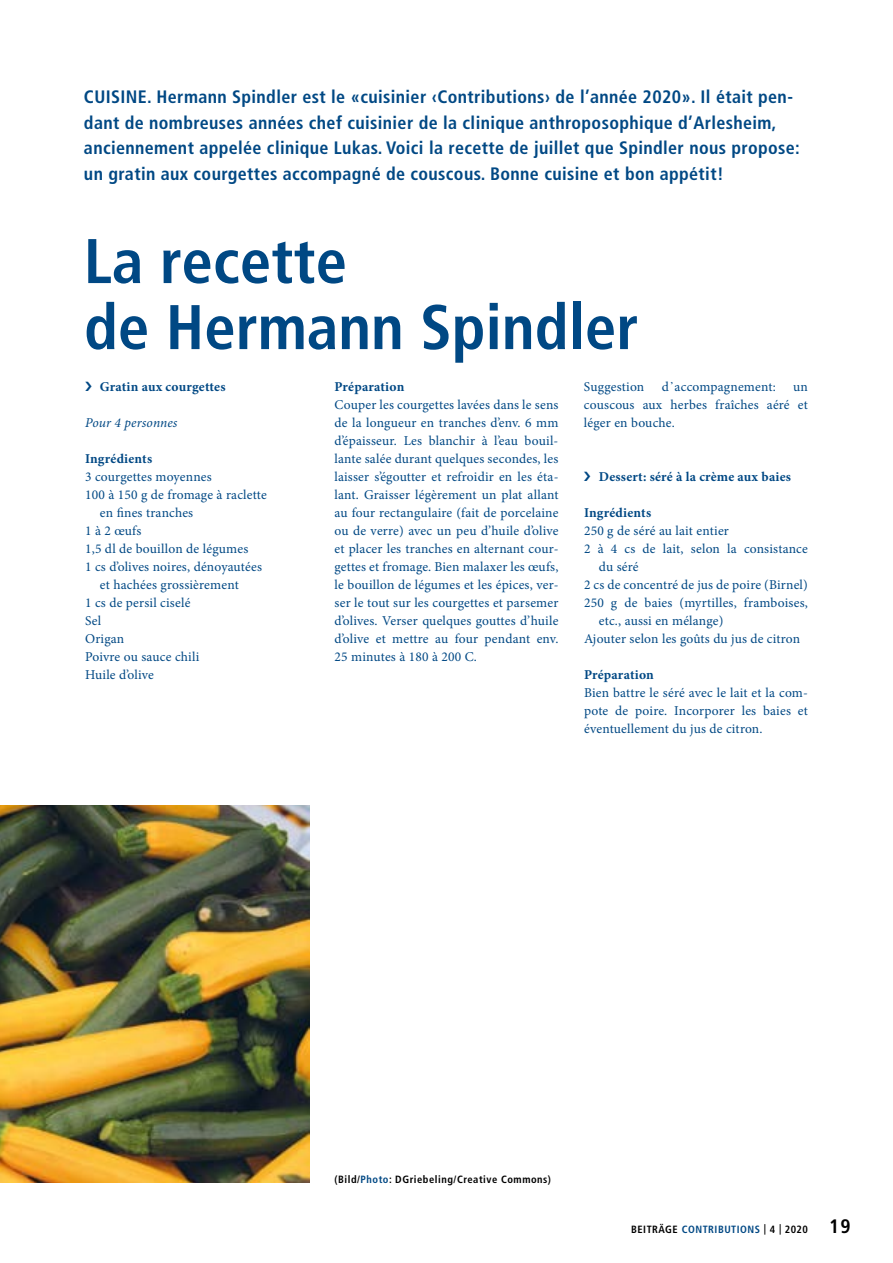
<style>
.page{position:relative;width:893px;height:1263px;background:#fff}
.page>*{position:absolute;margin:0;border:0;box-sizing:border-box;transform-origin:0 0}
.t1{font:700 condensed 63px/66px "Frutiger LT Pro";color:#004884}
.t2{font:700 condensed 18px/25.5px "Frutiger LT Pro";letter-spacing:.02em;color:#004884}
.t3{font:13.5px/18px "Minion Pro";letter-spacing:.015em;color:#004884;text-align:justify}
.t4{font:700 13.5px "Minion Pro";letter-spacing:.015em;color:#004884}
.t5{font:italic 13.5px "Minion Pro";letter-spacing:.005em;color:#004884}
.t6{font:700 condensed 10.5px "Frutiger LT Pro";letter-spacing:.05em;color:#000}
.s1{color:#004884}
.s2{font-size:19.5px}
</style>
<div class="page">
<img style="left:0;top:805px;width:309px;height:377px">
<p class="t2" style="left:84px;top:84px;width:717px">CUISINE. Hermann Spindler est le «cuisinier ‹Contributions› de l’année 2020». Il était pen&shy;dant de nombreuses années chef cuisinier de la clinique anthroposophique d’Arlesheim, anciennement appelée clinique Lukas. Voici la recette de juillet que Spindler nous propose: un gratin aux courgettes accompagné de couscous. Bonne cuisine et bon appétit!</p>
<h1 class="t1" style="left:84px;top:228px;width:556px">La recette<br>de Hermann Spindler</h1>
<p class="t4" style="left:334px;top:377px;width:71px">Préparation</p>
<p class="t3" style="left:334px;top:396px;width:225px">Couper les courgettes lavées dans le sens de la longueur en tranches d’env. 6 mm d’épaisseur. Les blanchir à l’eau bouil&shy;lante salée durant quelques secondes, les laisser s’égoutter et refroidir en les éta&shy;lant. Graisser légèrement un plat allant au four rectangulaire (fait de porcelaine ou de verre) avec un peu d’huile d’olive et placer les tranches en alternant cour&shy;gettes et fromage. Bien malaxer les œufs, le bouillon de légumes et les épices, ver&shy;ser le tout sur les courgettes et parsemer d’olives. Verser quelques gouttes d’huile d’olive et mettre au four pendant env.<br>25 minutes à 180 à 200 C.</p>
<p class="t3" style="left:584px;top:378px;width:62px">Suggestion</p>
<p class="t3" style="left:662px;top:378px;width:116px">d᾿accompagnement:</p>
<p class="t4" style="left:100px;top:377px;width:127px">Gratin aux courgettes</p>
<p class="t5" style="left:85px;top:414px;width:94px">Pour 4 personnes</p>
<p class="t4" style="left:85px;top:449px;width:69px">Ingrédients</p>
<p class="t3" style="left:85px;top:468px;width:128px">3 courgettes moyennes</p>
<p class="t3" style="left:85px;top:486px;width:183px">100 à 150 g de fromage à raclette</p>
<p class="t3" style="left:100px;top:504px;width:95px">en fines tranches</p>
<p class="t3" style="left:85px;top:522px;width:58px">1 à 2 œufs</p>
<p class="t3" style="left:85px;top:540px;width:165px">1,5 dl de bouillon de légumes</p>
<p class="t3" style="left:85px;top:558px;width:178px">1 cs d’olives noires, dénoyautées</p>
<p class="t3" style="left:100px;top:576px;width:140px">et hachées grossièrement</p>
<p class="t3" style="left:85px;top:594px;width:107px">1 cs de persil ciselé</p>
<p class="t3" style="left:85px;top:612px;width:18px">Sel</p>
<p class="t3" style="left:85px;top:630px;width:41px">Origan</p>
<p class="t3" style="left:85px;top:648px;width:116px">Poivre ou sauce chili</p>
<p class="t3" style="left:85px;top:666px;width:70px">Huile d’olive</p>
<p class="t3" style="left:584px;top:378px;width:225px;text-indent:209px">un couscous aux herbes fraîches aéré et léger en bouche.</p>
<p class="t4" style="left:599px;top:467px;width:194px">Dessert: séré à la crème aux baies</p>
<p class="t4" style="left:584px;top:503px;width:69px">Ingrédients</p>
<p class="t3" style="left:584px;top:522px;width:146px">250 g de séré au lait entier</p>
<p class="t3" style="left:584px;top:540px;width:225px">2 à 4 cs de lait, selon la consistance</p>
<p class="t3" style="left:599px;top:558px;width:41px">du séré</p>
<p class="t3" style="left:584px;top:576px;width:225px">2 cs de concentré de jus de poire (Birnel)</p>
<p class="t3" style="left:584px;top:594px;width:225px">250 g de baies (myrtilles, framboises,</p>
<p class="t3" style="left:599px;top:612px;width:126px">etc., aussi en mélange)</p>
<p class="t3" style="left:584px;top:630px;width:218px">Ajouter selon les goûts du jus de citron</p>
<p class="t4" style="left:584px;top:665px;width:71px">Préparation</p>
<p class="t3" style="left:584px;top:684px;width:225px">Bien battre le séré avec le lait et la com&shy;pote de poire. Incorporer les baies et éventuellement du jus de citron.</p>
<p class="t6" style="left:334px;top:1173px;width:218px">(Bild/<span class="s1">Photo</span>: DGriebeling/Creative Commons)</p>
<p class="t6" style="left:631px;top:1223px;width:221px">BEITRÄGE <span class="s1">CONTRIBUTIONS</span> | 4 | 2020 <span class="s2">19</span></p>
</div>
